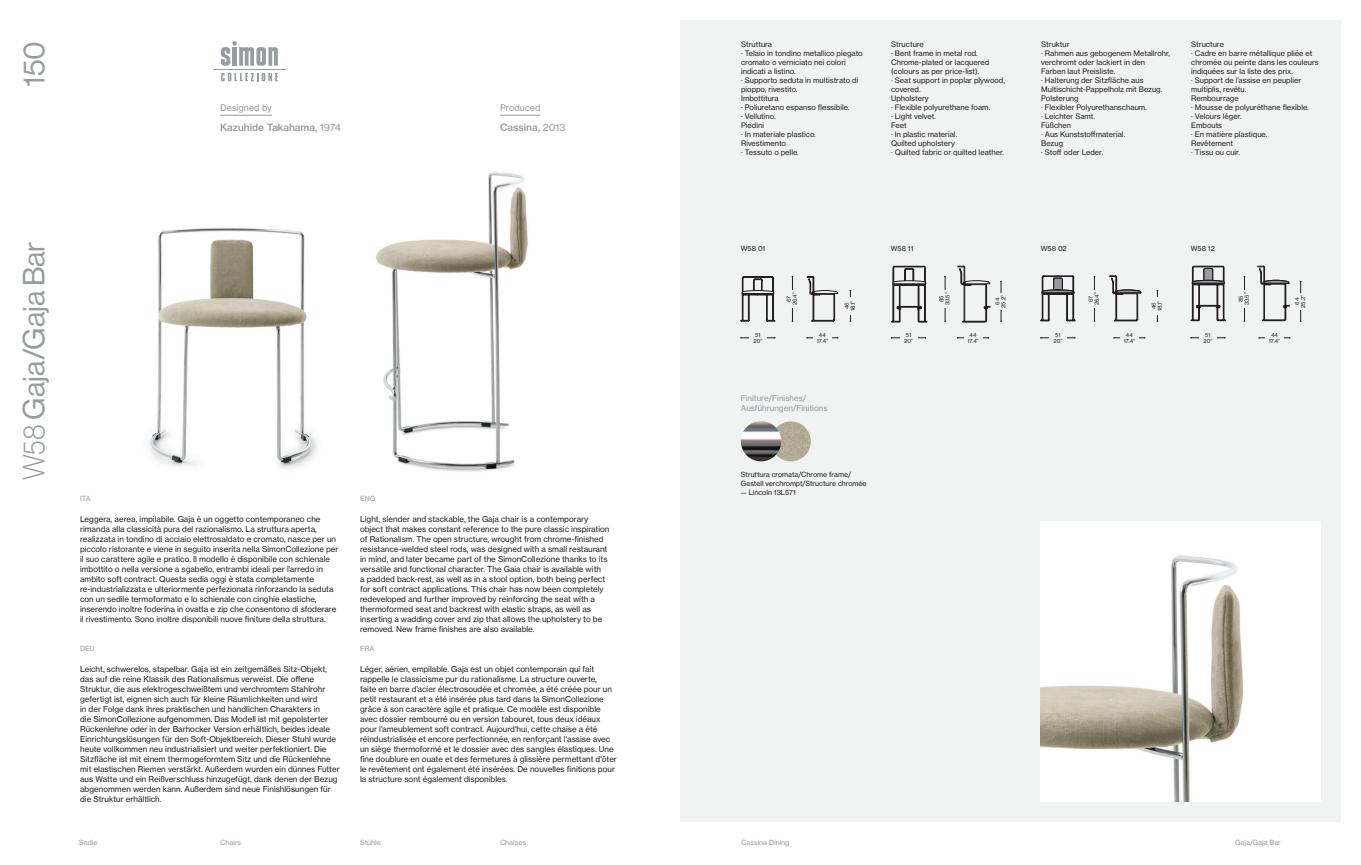
<style>
.page{position:relative;width:1361px;height:865px;background:#fff}
.page>*{position:absolute;margin:0;border:0;box-sizing:border-box;transform-origin:0 0}
.t1{font:30px "Haas Grot Disp 55 Roman";color:#979ca0}
.t2{font:500 10px "Haas Grot Text 65";color:#979ca0}
.t3{font:9px "Haas Grot Text 55 Roman";color:#979ca0}
.t4{font:8px/10px "Haas Grot Text 55 Roman";color:#231f20}
.t5{font:8px/10px "Haas Grot Text 55 Roman";color:#979ca0}
.t6{font:7.5px/9px "Haas Grot Text 55 Roman";color:#231f20}
.t7{font:7px/9px "Haas Grot Text 55 Roman";color:#231f20}
.t8{font:7px "Haas Grot Text 55 Roman";color:#979ca0}
.t9{font:5.5px/6px "Haas Grot Text 55 Roman";color:#231f20;text-align:center}
.s1{font-family:"Haas Grot Text 55 Roman";font-weight:400}
.s2{font-family:"Haas Grot Disp 35";font-weight:100}
</style>
<div class="page">
<div style="left:680px;top:20px;width:661px;height:801px;background:#f1f2f2"></div>
<svg style="left:740px;top:276px;width:35px;height:45px"></svg>
<svg style="left:807px;top:276px;width:31px;height:45px"></svg>
<svg style="left:891px;top:266px;width:36px;height:56px"></svg>
<svg style="left:957px;top:266px;width:33px;height:56px"></svg>
<hr style="left:741px;top:337px;width:34px;height:1px;background:#231f20">
<hr style="left:1041px;top:337px;width:34px;height:1px;background:#231f20">
<hr style="left:891px;top:337px;width:34px;height:1px;background:#231f20">
<hr style="left:1191px;top:337px;width:34px;height:1px;background:#231f20">
<hr style="left:807px;top:337px;width:31px;height:1px;background:#231f20">
<hr style="left:1114px;top:337px;width:30px;height:1px;background:#231f20">
<hr style="left:957px;top:337px;width:31px;height:1px;background:#231f20">
<hr style="left:1259px;top:337px;width:30px;height:1px;background:#231f20">
<div style="left:749px;top:332px;width:17px;height:11px;background:#f1f2f2"></div>
<div style="left:1049px;top:332px;width:17px;height:11px;background:#f1f2f2"></div>
<div style="left:900px;top:332px;width:17px;height:11px;background:#f1f2f2"></div>
<div style="left:1199px;top:332px;width:17px;height:11px;background:#f1f2f2"></div>
<div style="left:813px;top:332px;width:18px;height:11px;background:#f1f2f2"></div>
<div style="left:1120px;top:332px;width:18px;height:11px;background:#f1f2f2"></div>
<div style="left:964px;top:332px;width:18px;height:11px;background:#f1f2f2"></div>
<div style="left:1265px;top:332px;width:18px;height:11px;background:#f1f2f2"></div>
<hr style="left:792px;top:276px;width:1px;height:45px;background:#231f20">
<hr style="left:945px;top:276px;width:1px;height:45px;background:#231f20">
<hr style="left:850px;top:290px;width:1px;height:31px;background:#231f20">
<hr style="left:1157px;top:290px;width:1px;height:31px;background:#231f20">
<hr style="left:1001px;top:281px;width:1px;height:40px;background:#231f20">
<hr style="left:1300px;top:281px;width:1px;height:40px;background:#231f20">
<div style="left:786px;top:290px;width:12px;height:17px;background:#f1f2f2"></div>
<div style="left:939px;top:290px;width:12px;height:17px;background:#f1f2f2"></div>
<div style="left:844px;top:297px;width:12px;height:17px;background:#f1f2f2"></div>
<div style="left:1151px;top:297px;width:12px;height:17px;background:#f1f2f2"></div>
<div style="left:995px;top:293px;width:12px;height:16px;background:#f1f2f2"></div>
<div style="left:1294px;top:293px;width:12px;height:16px;background:#f1f2f2"></div>
<img style="left:771px;top:421px;width:40px;height:40px;border-radius:20px">
<svg style="left:221px;top:41px;width:55px;height:25px"></svg>
<hr style="left:213px;top:69px;width:73px;height:1px;background:#979ca0">
<svg style="left:1040px;top:275px;width:101px;height:47px"></svg>
<svg style="left:1190px;top:266px;width:99px;height:56px"></svg>
<img style="left:150px;top:72px;width:126px;height:395px">
<img style="left:276px;top:47px;width:265px;height:425px">
<img style="left:1041px;top:521px;width:280px;height:280px">
<img style="left:741px;top:421px;width:40px;height:40px;border-radius:20px">
<h1 class="t1" style="left:17px;top:87px;width:47px;rotate:-90deg">150</h1>
<p class="t3" style="left:220px;top:102px;width:53px">Designed by</p>
<p class="t2" style="left:220px;top:121px;width:122px">Kazuhide Takahama, <span class="s1">1974</span></p>
<p class="t3" style="left:500px;top:102px;width:42px">Produced</p>
<p class="t2" style="left:500px;top:121px;width:67px">Cassina, <span class="s1">2013</span></p>
<p class="t6" style="left:741px;top:40px;width:123px">Struttura<br>· Telaio in tondino metallico piegato cromato o verniciato nei colori indicati a listino.<br>· Supporto seduta in multistrato di pioppo, rivestito.<br>Imbottitura<br>· Poliuretano espanso flessibile.<br>· Vellutino.<br>Piedini<br>· In materiale plastico.<br>Rivestimento<br>· Tessuto o pelle.</p>
<p class="t6" style="left:1041px;top:40px;width:130px">Struktur<br>· Rahmen aus gebogenem Metallrohr, verchromt oder lackiert in den<br>Farben laut Preisliste.<br>· Halterung der Sitzfläche aus<br>Multischicht-Pappelholz mit Bezug.<br>Polsterung<br>· Flexibler Polyurethanschaum.<br>· Leichter Samt.<br>Füßchen<br>· Aus Kunststoffmaterial.<br>Bezug<br>· Stoff oder Leder.</p>
<p class="t6" style="left:891px;top:40px;width:115px">Structure<br>· Bent frame in metal rod.<br>Chrome-plated or lacquered (colours as per price-list).<br>· Seat support in poplar plywood, covered.<br>Upholstery<br>· Flexible polyurethane foam.<br>· Light velvet.<br>Feet<br>· In plastic material.<br>Quilted upholstery<br>· Quilted fabric or quilted leather.</p>
<p class="t6" style="left:1191px;top:40px;width:129px">Structure<br>· Cadre en barre métallique pliée et chromée ou peinte dans les couleurs indiquées sur la liste des prix.<br>· Support de l’assise en peuplier multiplis, revêtu.<br>Rembourrage<br>· Mousse de polyuréthane flexible.<br>· Velours léger.<br>Embouts<br>· En matière plastique.<br>Revêtement<br>· Tissu ou cuir.</p>
<h1 class="t1" style="left:17px;top:480px;width:240px;rotate:-90deg"><span class="s2">W58</span> Gaja/Gaja Bar</h1>
<p class="t7" style="left:741px;top:244px;width:26px">W58 01</p>
<p class="t7" style="left:891px;top:244px;width:24px">W58 11</p>
<p class="t7" style="left:1041px;top:244px;width:27px">W58 02</p>
<p class="t7" style="left:1190px;top:244px;width:26px">W58 12</p>
<p class="t9" style="left:938px;top:305px;width:15px;rotate:-90deg">85<br>33.5”</p>
<p class="t9" style="left:1238px;top:305px;width:15px;rotate:-90deg">85<br>33.5”</p>
<p class="t9" style="left:786px;top:305px;width:15px;rotate:-90deg">67<br>26.4”</p>
<p class="t9" style="left:1088px;top:305px;width:15px;rotate:-90deg">67<br>26.4”</p>
<p class="t9" style="left:994px;top:308px;width:15px;rotate:-90deg">64<br>25.2”</p>
<p class="t9" style="left:1294px;top:308px;width:15px;rotate:-90deg">64<br>25.2”</p>
<p class="t9" style="left:844px;top:311px;width:12px;rotate:-90deg">46<br>18.1”</p>
<p class="t9" style="left:1151px;top:311px;width:12px;rotate:-90deg">46<br>18.1”</p>
<p class="t9" style="left:817px;top:332px;width:13px">44<br>17.4”</p>
<p class="t9" style="left:1123px;top:332px;width:13px">44<br>17.4”</p>
<p class="t9" style="left:967px;top:332px;width:13px">44<br>17.4”</p>
<p class="t9" style="left:1268px;top:332px;width:13px">44<br>17.4”</p>
<p class="t9" style="left:753px;top:332px;width:10px">51<br>20”</p>
<p class="t9" style="left:1053px;top:332px;width:10px">51<br>20”</p>
<p class="t9" style="left:904px;top:332px;width:10px">51<br>20”</p>
<p class="t9" style="left:1203px;top:332px;width:10px">51<br>20”</p>
<p class="t8" style="left:80px;top:494px;width:12px">ITA</p>
<p class="t8" style="left:360px;top:494px;width:17px">ENG</p>
<p class="t4" style="left:80px;top:514px;width:260px">Leggera, aerea, impilabile. Gaja è un oggetto contemporaneo che rimanda alla classicità pura del razionalismo. La struttura aperta, realizzata in tondino di acciaio elettrosaldato e cromato, nasce per un piccolo ristorante e viene in seguito inserita nella SimonCollezione per il suo carattere agile e pratico. Il modello è disponibile con schienale imbottito o nella versione a sgabello, entrambi ideali per l’arredo in ambito soft contract. Questa sedia oggi è stata completamente re-industrializzata e ulteriormente perfezionata rinforzando la seduta con un sedile termoformato e lo schienale con cinghie elastiche, inserendo inoltre foderina in ovatta e zip che consentono di sfoderare il rivestimento. Sono inoltre disponibili nuove finiture della struttura.</p>
<p class="t4" style="left:360px;top:514px;width:251px">Light, slender and stackable, the Gaja chair is a contemporary object that makes constant reference to the pure classic inspiration of Rationalism. The open structure, wrought from chrome-finished resistance-welded steel rods, was designed with a small restaurant in mind, and later became part of the SimonCollezione thanks to its versatile and functional character. The Gaia chair is available with<br>a padded back-rest, as well as in a stool option, both being perfect for soft contract applications. This chair has now been completely redeveloped and further improved by reinforcing the seat with a thermoformed seat and backrest with elastic straps, as well as inserting a wadding cover and zip that allows the upholstery to be removed. New frame finishes are also available.</p>
<p class="t4" style="left:80px;top:664px;width:261px">Leicht, schwerelos, stapelbar. Gaja ist ein zeitgemäßes Sitz-Objekt, das auf die reine Klassik des Rationalismus verweist. Die offene Struktur, die aus elektrogeschweißtem und verchromtem Stahlrohr gefertigt ist, eignen sich auch für kleine Räumlichkeiten und wird<br>in der Folge dank ihres praktischen und handlichen Charakters in<br>die SimonCollezione aufgenommen. Das Modell ist mit gepolsterter Rückenlehne oder in der Barhocker Version erhältlich, beides ideale Einrichtungslösungen für den Soft-Objektbereich. Dieser Stuhl wurde heute vollkommen neu industrialisiert und weiter perfektioniert. Die Sitzfläche ist mit einem thermogeformtem Sitz und die Rückenlehne mit elastischen Riemen verstärkt. Außerdem wurden ein dünnes Futter aus Watte und ein Reißverschluss hinzugefügt, dank denen der Bezug abgenommen werden kann. Außerdem sind neue Finishlösungen für die Struktur erhältlich.</p>
<p class="t4" style="left:360px;top:664px;width:258px">Léger, aérien, empilable. Gaja est un objet contemporain qui fait rappelle le classicisme pur du rationalisme. La structure ouverte,<br>faite en barre d’acier électrosoudée et chromée, a été créée pour un petit restaurant et a été insérée plus tard dans la SimonCollezione grâce à son caractère agile et pratique. Ce modèle est disponible avec dossier rembourré ou en version tabouret, tous deux idéaux pour l’ameublement soft contract. Aujourd'hui, cette chaise a été réindustrialisée et encore perfectionnée, en renforçant l'assise avec un siège thermoformé et le dossier avec des sangles élastiques. Une fine doublure en ouate et des fermetures à glissière permettant d'ôter le revêtement ont également été insérées. De nouvelles finitions pour la structure sont également disponibles.</p>
<p class="t8" style="left:80px;top:644px;width:16px">DEU</p>
<p class="t8" style="left:360px;top:644px;width:16px">FRA</p>
<p class="t5" style="left:741px;top:393px;width:88px">Finiture/Finishes/<br>Ausführungen/Finitions</p>
<p class="t7" style="left:741px;top:470px;width:127px">Struttura cromata/Chrome frame/<br>Gestell verchrompt/Structure chromée</p>
<p class="t7" style="left:741px;top:488px;width:56px">— Lincoln 13L571</p>
<p class="t8" style="left:79px;top:837px;width:20px">Sedie</p>
<p class="t8" style="left:220px;top:837px;width:23px">Chairs</p>
<p class="t8" style="left:360px;top:837px;width:22px">Stühle</p>
<p class="t8" style="left:500px;top:837px;width:28px">Chaises</p>
<p class="t8" style="left:741px;top:838px;width:50px">Cassina Dining</p>
<p class="t8" style="left:1235px;top:838px;width:47px">Gaja/Gaja Bar</p>
</div>
